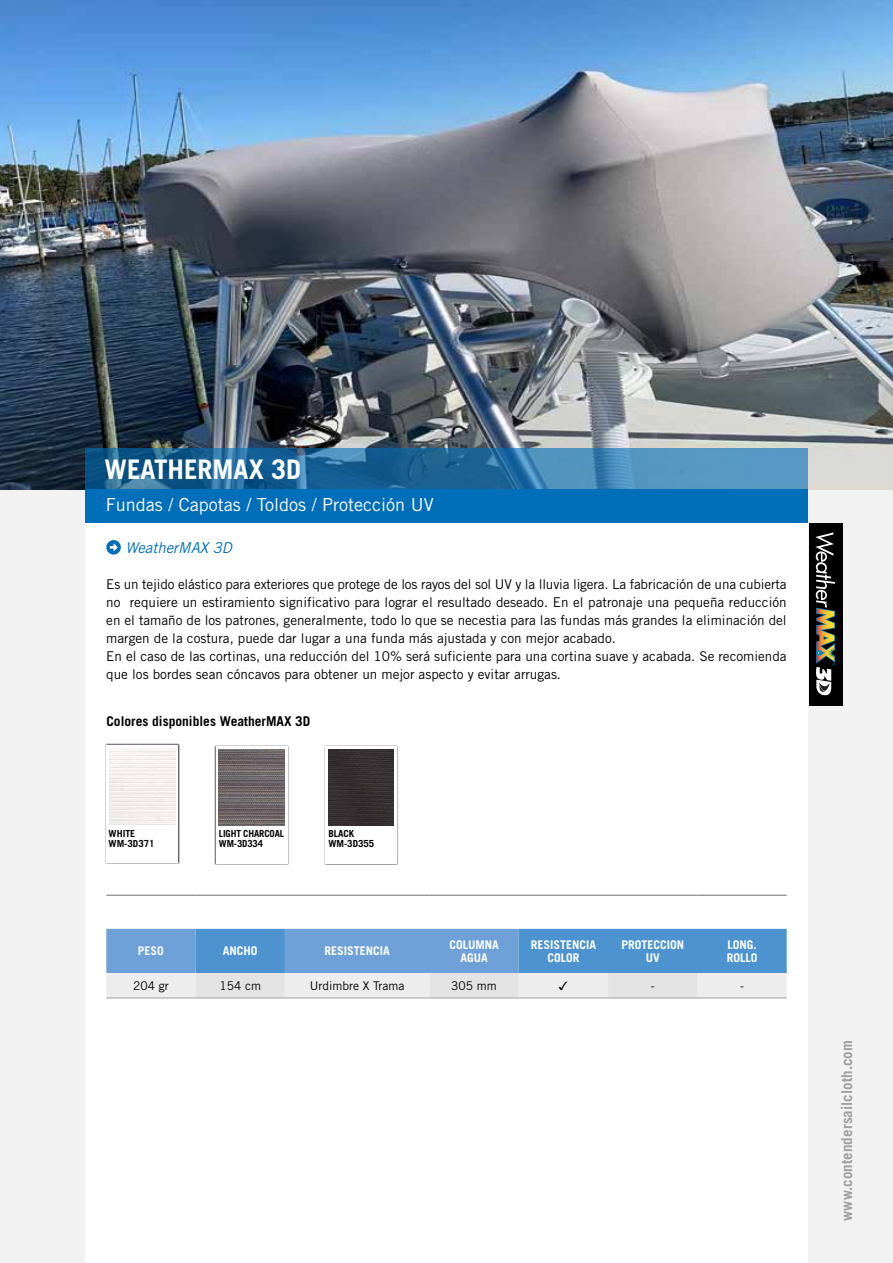
<style>
.page{position:relative;width:893px;height:1263px;background:#f2f2f2}
.page>*{position:absolute;margin:0;border:0;box-sizing:border-box;transform-origin:0 0}
.t1{font:700 27px "Trade Gothic LT Std";color:#fff}
.t2{font:18px "Trade Gothic LT Std";color:#fff}
.t3{font:700 15px "Trade Gothic LT Std";letter-spacing:.005em;color:#9f9f9f}
.t4{font:italic 15px "Trade Gothic LT Std";color:#006eb8}
.t5{font:13.5px/18px "Trade Gothic LT Std";color:#000}
.t6{font:700 13.5px "Trade Gothic LT Std";color:#000}
.t7{font:700 12px/13.5px "Trade Gothic LT Std";color:#fff;text-align:center}
.t8{font:12px "Trade Gothic LT Std";color:#000}
.t9{font:700 12px "Trade Gothic LT Std";color:#fafafa}
.t10{font:12px "Arial Unicode MS";color:#000}
.t11{font:700 9.75px/10.5px "Trade Gothic LT Std";color:#000}
</style>
<div class="page">
<div style="left:85px;top:134px;width:723px;height:1129px;background:#fff"></div>
<img style="left:0;top:0;width:893px;height:489px">
<svg style="left:106px;top:540px;width:15px;height:15px"></svg>
<div style="left:85px;top:489px;width:723px;height:34px;background:#006eb8"></div>
<svg style="left:85px;top:449px;width:723px;height:40px;background:#3176a4"></svg>
<img style="left:219px;top:749px;width:65px;height:76px">
<div style="left:324px;top:745px;width:75px;height:120px;background:#000;opacity:.75"></div>
<div style="left:325px;top:746px;width:72px;height:117px;background:#fff"></div>
<img style="left:328px;top:749px;width:66px;height:76px">
<div style="left:105px;top:744px;width:75px;height:120px;background:#000;opacity:.75"></div>
<svg style="left:106px;top:745px;width:72px;height:117px"></svg>
<svg style="left:106px;top:929px;width:681px;height:68px;background:#8eb5da"></svg>
<hr style="left:106px;top:895px;width:90px;height:1px;background:#706f6f">
<hr style="left:196px;top:895px;width:89px;height:1px;background:#706f6f">
<hr style="left:285px;top:895px;width:144px;height:1px;background:#706f6f">
<hr style="left:429px;top:895px;width:90px;height:1px;background:#706f6f">
<hr style="left:519px;top:895px;width:89px;height:1px;background:#706f6f">
<hr style="left:608px;top:895px;width:89px;height:1px;background:#706f6f">
<hr style="left:697px;top:895px;width:90px;height:1px;background:#706f6f">
<hr style="left:106px;top:997px;width:90px;height:2px;background:#bcbcbc">
<hr style="left:196px;top:997px;width:89px;height:2px;background:#bcbcbc">
<hr style="left:285px;top:997px;width:144px;height:2px;background:#bcbcbc">
<hr style="left:429px;top:997px;width:90px;height:2px;background:#bcbcbc">
<hr style="left:519px;top:997px;width:89px;height:2px;background:#bcbcbc">
<hr style="left:608px;top:997px;width:89px;height:2px;background:#bcbcbc">
<hr style="left:697px;top:997px;width:90px;height:2px;background:#bcbcbc">
<div style="left:809px;top:523px;width:33px;height:182px;background:#000"></div>
<svg style="left:815px;top:532px;width:20px;height:163px"></svg>
<h1 class="t1" style="left:105px;top:453px;width:198px">WEATHERMAX 3D</h1>
<h2 class="t2" style="left:106px;top:493px;width:329px">Fundas / Capotas / Toldos / Protección UV</h2>
<p class="t4" style="left:125px;top:539px;width:108px">WeatherMAX 3D</p>
<p class="t5" style="left:106px;top:575px;width:682px">Es un tejido elástico para exteriores que protege de los rayos del sol UV y la lluvia ligera. La fabricación de una cubierta no requiere un estiramiento significativo para lograr el resultado deseado. En el patronaje una pequeña reducción en el tamaño de los patrones, generalmente, todo lo que se necestia para las fundas más grandes la eliminación del margen de la costura, puede dar lugar a una funda más ajustada y con mejor acabado.<br>En el caso de las cortinas, una reducción del 10% será suficiente para una cortina suave y acabada. Se recomienda que los bordes sean cóncavos para obtener un mejor aspecto y evitar arrugas.</p>
<p class="t6" style="left:106px;top:713px;width:205px">Colores disponibles WeatherMAX 3D</p>
<p class="t11" style="left:109px;top:828px;width:48px">WHITE<br>WM-3D371</p>
<p class="t11" style="left:219px;top:828px;width:67px">LIGHT CHARCOAL<br>WM-3D334</p>
<p class="t11" style="left:328px;top:828px;width:48px">BLACK<br>WM-3D355</p>
<p class="t9" style="left:138px;top:943px;width:28px">PESO</p>
<p class="t7" style="left:223px;top:944px;width:36px">ANCHO</p>
<p class="t7" style="left:324px;top:944px;width:67px">RESISTENCIA</p>
<p class="t7" style="left:449px;top:937px;width:51px">COLUMNA<br>AGUA</p>
<p class="t7" style="left:531px;top:937px;width:67px">RESISTENCIA<br>COLOR</p>
<p class="t7" style="left:621px;top:937px;width:64px">PROTECCION<br>UV</p>
<p class="t7" style="left:727px;top:937px;width:32px;text-align:left">LONG.<br>ROLLO</p>
<p class="t8" style="left:133px;top:978px;width:37px">204 gr</p>
<p class="t8" style="left:219px;top:978px;width:43px">154 cm</p>
<p class="t8" style="left:310px;top:978px;width:96px">Urdimbre X Trama</p>
<p class="t8" style="left:451px;top:978px;width:47px">305 mm</p>
<p class="t10" style="left:559px;top:976px;width:11px">✓</p>
<p class="t8" style="left:651px;top:978px;width:5px">-</p>
<p class="t8" style="left:740px;top:978px;width:5px">-</p>
<p class="t3" style="left:838px;top:1221px;width:182px;rotate:-90deg">www.contendersailcloth.com</p>
</div>
